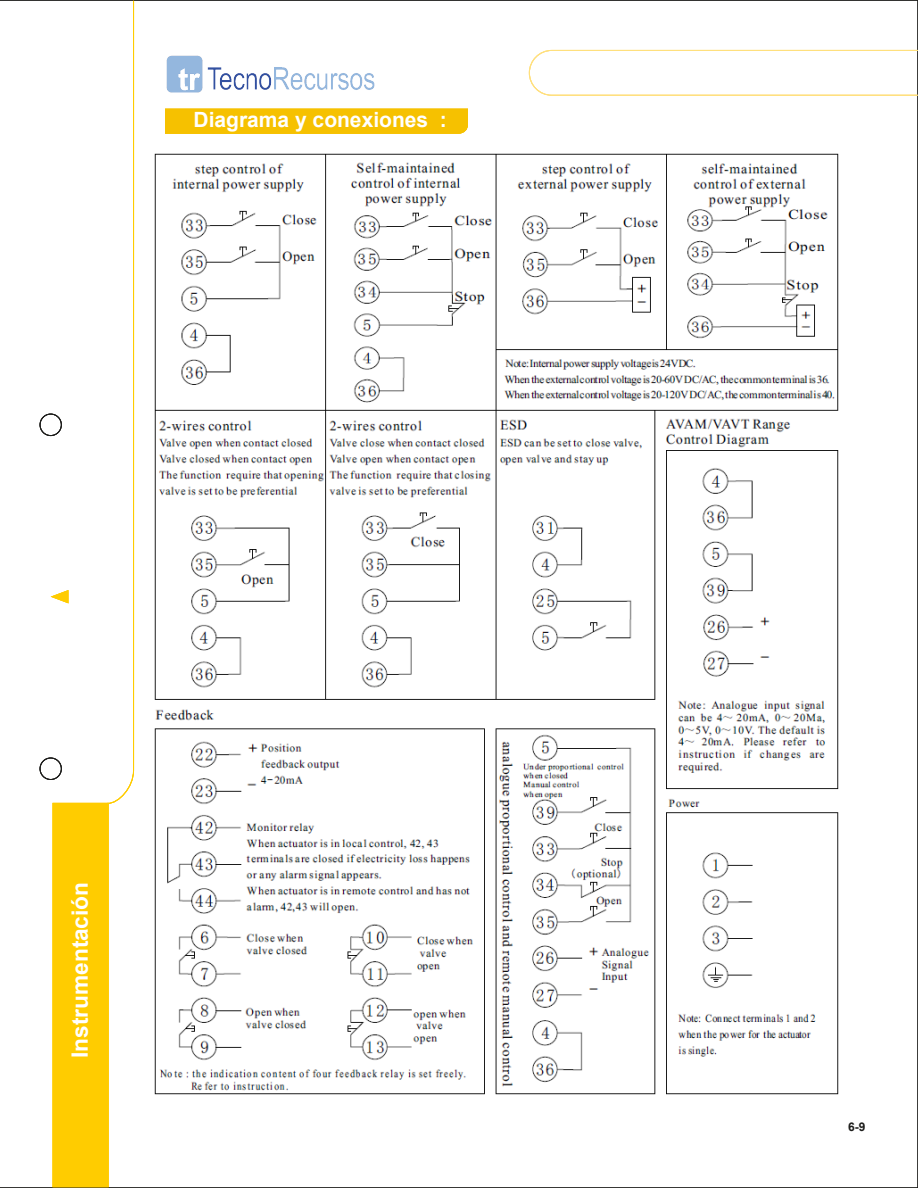
<style>
.page{position:relative;width:918px;height:1188px;background:#fff}
.page>*{position:absolute;margin:0;border:0;box-sizing:border-box;transform-origin:0 0}
.t1{font:700 22.5px "Arial";color:#fff}
.t2{font:700 21px "Arial";color:#fff}
.t3{font:700 12px "Arial";color:#1d1d1b}
</style>
<div class="page">
<img style="left:166px;top:55px;width:209px;height:38px">
<svg style="left:39px;top:2px;width:95px;height:1184px"></svg>
<div style="left:53px;top:803px;width:55px;height:383px;background:#fc0"></div>
<div style="left:40px;top:414px;width:22px;height:22px;border:1px solid #1d1d1b;border-radius:50%"></div>
<div style="left:40px;top:758px;width:22px;height:22px;border:1px solid #1d1d1b;border-radius:50%"></div>
<svg style="left:51px;top:590px;width:17px;height:13px"></svg>
<svg style="left:529px;top:50px;width:389px;height:46px"></svg>
<div style="left:165px;top:109px;width:303px;height:25px;background:#f6c100"></div>
<img style="left:154px;top:153px;width:685px;height:942px">
<p class="t2" style="left:176px;top:105px;width:258px">Estructura y dimensiones</p>
<p class="t2" style="left:194px;top:105px;width:255px">Diagrama y conexiones :</p>
<p class="t1" style="left:64px;top:1058px;width:177px;rotate:-90deg">Instrumentación</p>
<p class="t3" style="left:848px;top:1118px;width:19px">6-9</p>
</div>
